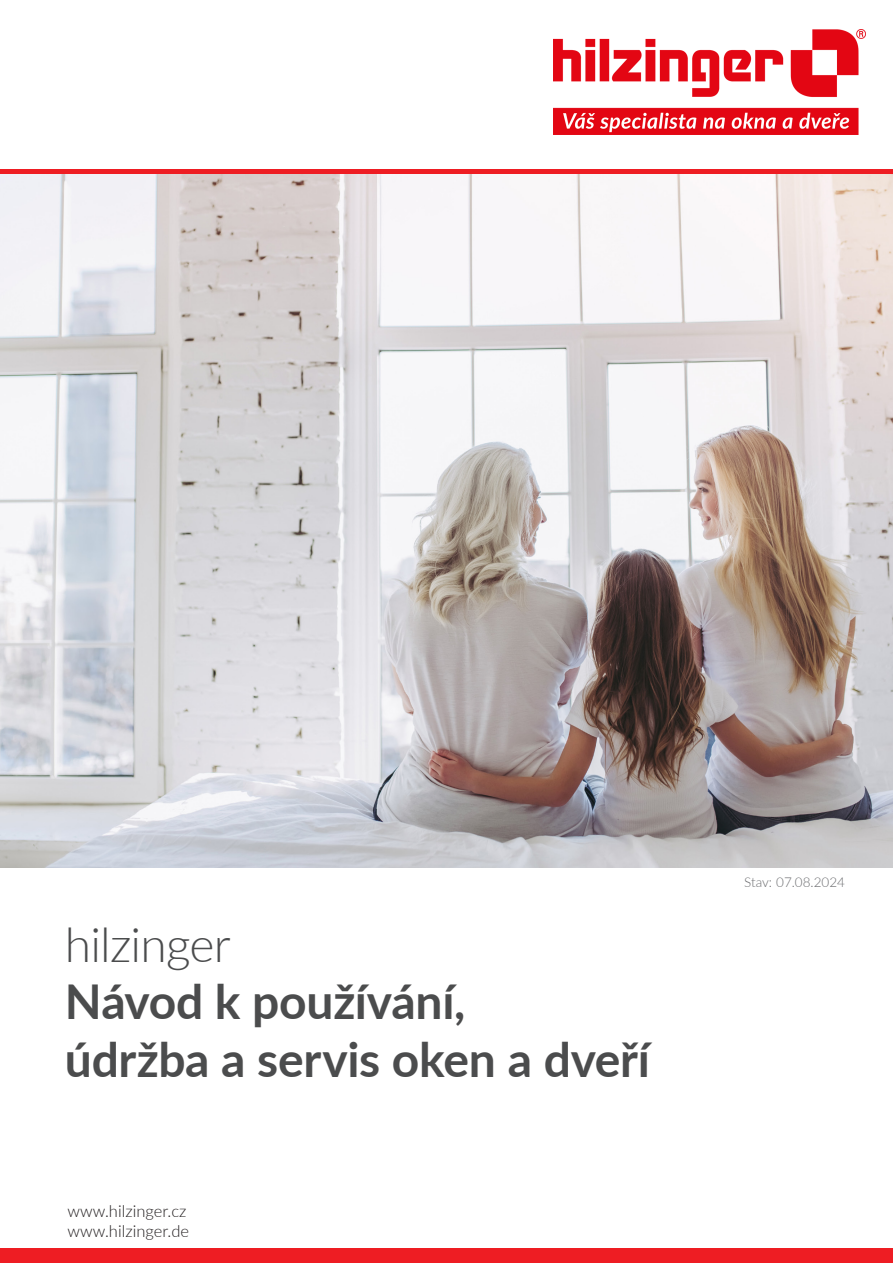
<style>
.page{position:relative;width:893px;height:1263px;background:#fff}
.page>*{position:absolute;margin:0;border:0;box-sizing:border-box;transform-origin:0 0}
.t1{font:700 48px/57.6px "Lato";letter-spacing:-.005em;color:#4b4c4d}
.t2{font:300 48px "Lato";letter-spacing:-.015em;color:#4b4c4d}
.t3{font:300 16.5px "Lato";color:#231f20}
.t4{font:300 13.5px "Lato";color:#6c6d70}
</style>
<div class="page">
<img style="left:554px;top:30px;width:312px;height:104px">
<div style="left:0;top:169px;width:893px;height:6px;background:#ee1d23"></div>
<div style="left:0;top:1248px;width:893px;height:15px;background:#ee1d23"></div>
<img style="left:0;top:175px;width:893px;height:692px">
<p class="t2" style="left:65px;top:911px;width:167px">hilzinger</p>
<p class="t1" style="left:65px;top:971px;width:587px">Návod k používání,<br>údržba a servis oken a dveří</p>
<p class="t3" style="left:68px;top:1199px;width:120px">www.hilzinger.cz</p>
<p class="t3" style="left:68px;top:1220px;width:123px">www.hilzinger.de</p>
<p class="t4" style="left:744px;top:873px;width:102px">Stav: 07.08.2024</p>
</div>
